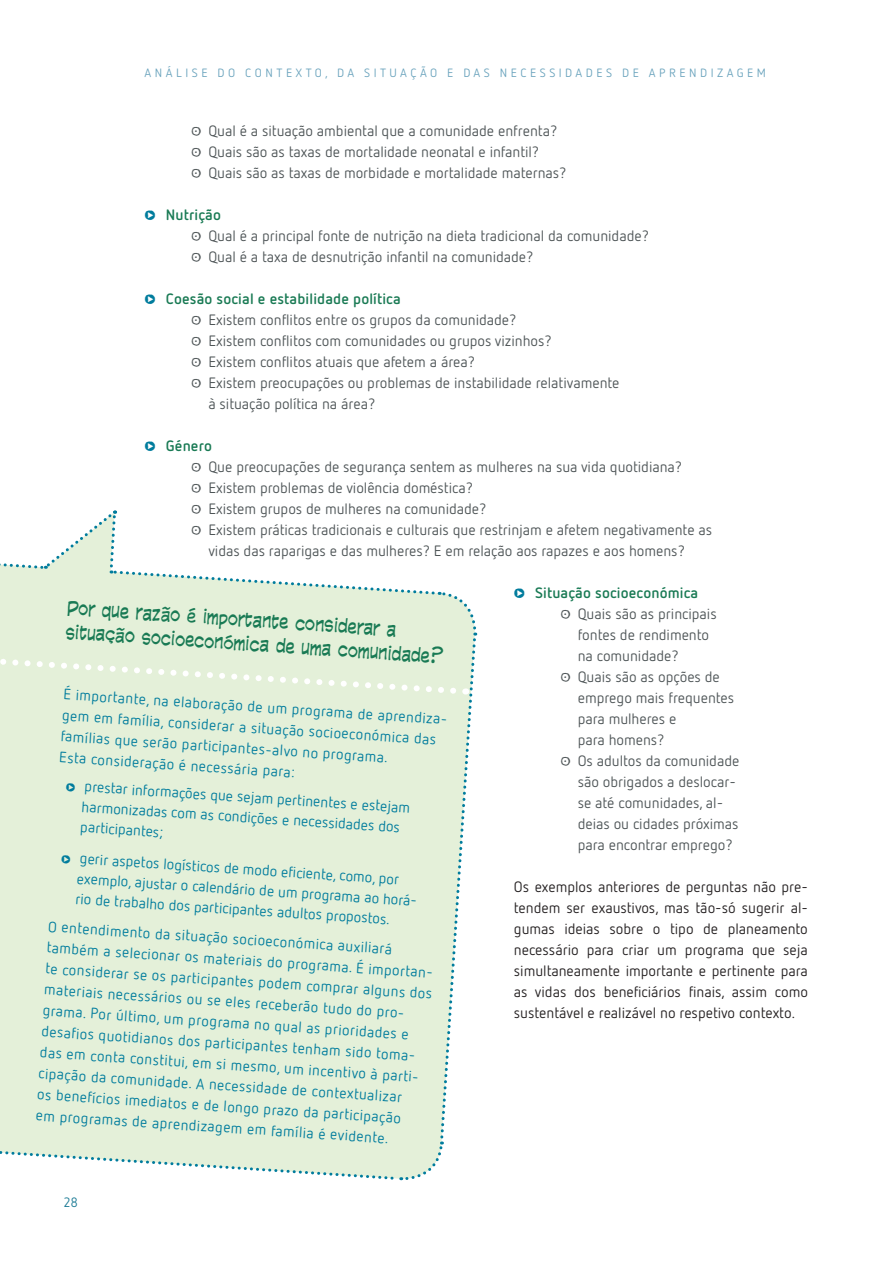
<style>
.page{position:relative;width:893px;height:1263px;background:#fff}
.page>*{position:absolute;margin:0;border:0;box-sizing:border-box;transform-origin:0 0}
.t1{font:18.75px/24px "CC Comicrazy";color:#197a54;scale:.8 1}
.t2{font:15px/21px "Netto OT";letter-spacing:-.005em;color:#4d5456}
.t3{font:15px/21px "Netto OT";color:#007c9d}
.t4{font:15px/21px "Netto OT";letter-spacing:-.005em;color:#231f20;text-align:justify}
.t5{font:700 15px "Netto OT";letter-spacing:.01em;color:#197a54}
.t6{font:13.5px "Netto OT";color:#1b7a94}
.t7{font:12px "Netto OT";letter-spacing:.29em;color:#68a2bc}
.s1{font-family:"Kosmik OT Glyphs";font-size:18px}
.s2{font-family:"Kosmik OT Glyphs";font-size:21px;color:#007c9d}
.s3{font-weight:700;color:#197a54}
.s4{font-family:"Kosmik OT Glyphs";font-weight:400;font-size:21px;color:#007c9d}
</style>
<div class="page">
<svg style="left:0;top:511px;width:478px;height:670px"></svg>
<p class="t7" style="left:145px;top:66px;width:623px">ANÁLISE DO CONTEXTO, DA SITUAÇÃO E DAS NECESSIDADES DE APRENDIZAGEM</p>
<p class="t2" style="left:191px;top:120px;width:377px"><span class="s1">K</span> Qual é a situação ambiental que a comunidade enfrenta?<br><span class="s1">K</span> Quais são as taxas de mortalidade neonatal e infantil?<br><span class="s1">K</span> Quais são as taxas de morbidade e mortalidade maternas?</p>
<p class="t2" style="left:191px;top:204px;width:459px;text-indent:-47px"><span class="s2">U</span> <span class="s3">Nutrição<br></span><span class="s1">K</span> Qual é a principal fonte de nutrição na dieta tradicional da comunidade?<br><span class="s1">K</span> Qual é a taxa de desnutrição infantil na comunidade?</p>
<p class="t5" style="left:145px;top:289px;width:258px"><span class="s4">U</span> Coesão social e estabilidade política</p>
<p class="t2" style="left:191px;top:309px;width:327px"><span class="s1">K</span> Existem conflitos entre os grupos da comunidade?</p>
<p class="t2" style="left:191px;top:330px;width:362px"><span class="s1">K</span> Existem conflitos com comunidades ou grupos vizinhos?</p>
<p class="t2" style="left:191px;top:351px;width:285px"><span class="s1">K</span> Existem conflitos atuais que afetem a área?</p>
<p class="t2" style="left:191px;top:372px;width:430px"><span class="s1">K</span> Existem preocupações ou problemas de instabilidade relativamente</p>
<p class="t2" style="left:208px;top:393px;width:168px">à situação política na área?</p>
<p class="t5" style="left:145px;top:436px;width:69px"><span class="s4">U</span> Género</p>
<p class="t2" style="left:191px;top:456px;width:492px"><span class="s1">K</span> Que preocupações de segurança sentem as mulheres na sua vida quotidiana?</p>
<p class="t2" style="left:191px;top:477px;width:283px"><span class="s1">K</span> Existem problemas de violência doméstica?</p>
<p class="t2" style="left:191px;top:498px;width:297px"><span class="s1">K</span> Existem grupos de mulheres na comunidade?</p>
<p class="t2" style="left:191px;top:519px;width:522px"><span class="s1">K</span> Existem práticas tradicionais e culturais que restrinjam e afetem negativamente as</p>
<p class="t2" style="left:208px;top:540px;width:478px">vidas das raparigas e das mulheres? E em relação aos rapazes e aos homens?</p>
<p class="t5" style="left:514px;top:583px;width:186px"><span class="s4">U</span> Situação socioeconómica</p>
<p class="t2" style="left:561px;top:603px;width:158px"><span class="s1">K</span> Quais são as principais</p>
<p class="t2" style="left:578px;top:624px;width:133px">fontes de rendimento</p>
<p class="t2" style="left:578px;top:645px;width:102px">na comunidade?</p>
<p class="t2" style="left:561px;top:666px;width:161px"><span class="s1">K</span> Quais são as opções de</p>
<p class="t2" style="left:578px;top:687px;width:158px">emprego mais frequentes</p>
<p class="t2" style="left:578px;top:708px;width:100px">para mulheres e</p>
<p class="t2" style="left:578px;top:729px;width:88px">para homens?</p>
<p class="t2" style="left:561px;top:750px;width:180px"><span class="s1">K</span> Os adultos da comunidade</p>
<p class="t2" style="left:578px;top:771px;width:160px">são obrigados a deslocar-</p>
<p class="t2" style="left:578px;top:792px;width:147px">se até comunidades, al-</p>
<p class="t2" style="left:578px;top:813px;width:162px">deias ou cidades próximas</p>
<p class="t2" style="left:578px;top:834px;width:156px">para encontrar emprego?</p>
<p class="t4" style="left:514px;top:876px;width:296px">Os exemplos anteriores de perguntas não pre&shy;tendem ser exaustivos, mas tão-só sugerir al&shy;gumas ideias sobre o tipo de planeamento necessário para criar um programa que seja simultaneamente importante e pertinente para as vidas dos beneficiários finais, assim como sustentável e realizável no respetivo contexto.</p>
<p class="t1" style="left:68px;top:594px;width:472px;rotate:4deg">Por que razão é importante considerar a situação socioeconómica de uma comunidade?</p>
<p class="t3" style="left:64px;top:682px;width:386px;rotate:4deg">É importante, na elaboração de um programa de aprendiza&shy;gem em família, considerar a situação socioeconómica das famílias que serão participantes-alvo no programa.<br>Esta consideração é necessária para:</p>
<p class="t3" style="left:84px;top:775px;width:329px;line-height:20.5px;text-indent:-17px;rotate:4deg"><span class="s1">U</span> prestar informações que sejam pertinentes e estejam harmonizadas com as condições e necessidades dos participantes;</p>
<p class="t3" style="left:79px;top:847px;width:342px;line-height:20.2px;text-indent:-17px;rotate:4deg"><span class="s1">U</span> gerir aspetos logísticos de modo eficiente, como, por exemplo, ajustar o calendário de um programa ao horá&shy;rio de trabalho dos participantes adultos propostos.</p>
<p class="t3" style="left:49px;top:915px;width:390px;rotate:4deg">O entendimento da situação socioeconómica auxiliará também a selecionar os materiais do programa. É importan&shy;te considerar se os participantes podem comprar alguns dos materiais necessários ou se eles receberão tudo do pro&shy;grama. Por último, um programa no qual as prioridades e desafios quotidianos dos participantes tenham sido toma&shy;das em conta constitui, em si mesmo, um incentivo à parti&shy;cipação da comunidade. A necessidade de contextualizar<br>os benefícios imediatos e de longo prazo da participação<br>em programas de aprendizagem em família é evidente.</p>
<p class="t6" style="left:64px;top:1194px;width:16px">28</p>
</div>
